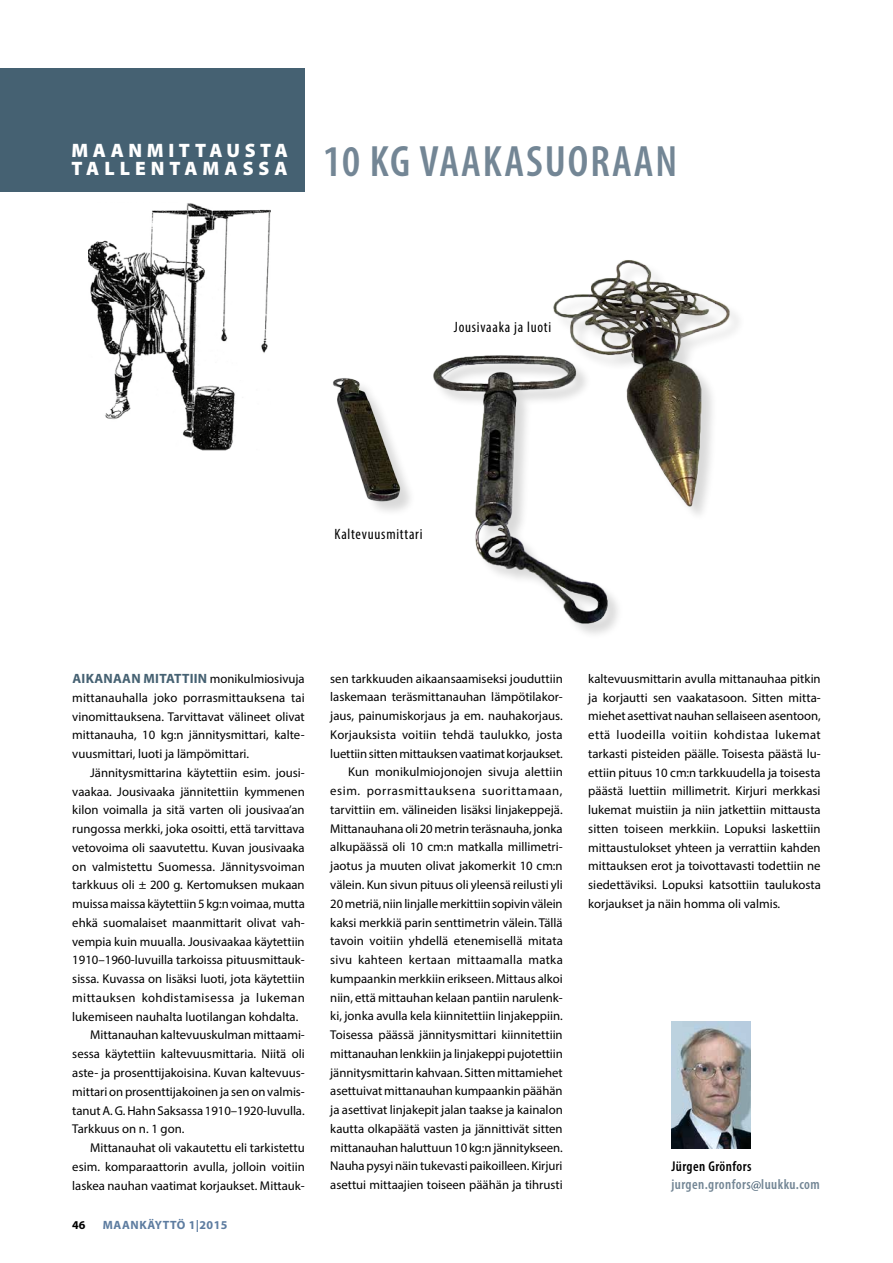
<style>
.page{position:relative;width:893px;height:1263px;background:#fff}
.page>*{position:absolute;margin:0;border:0;box-sizing:border-box;transform-origin:0 0}
.t1{font:600 condensed 44.1px "Myriad Pro";letter-spacing:.045em;color:#738695}
.t2{font:900 19.5px/18px "Myriad Pro";letter-spacing:.24em;color:#fff}
.t3{font:condensed 15px "Myriad Pro";letter-spacing:.05em;color:#000}
.t4{font:600 condensed 14.25px "Myriad Pro";letter-spacing:.03em;color:#738695}
.t5{font:600 condensed 14.25px "Myriad Pro";letter-spacing:.03em;color:#000}
.t6{font:700 13.5px "Myriad Pro";letter-spacing:.02em;color:#456172}
.t7{font:12.75px/18.8px "Myriad Pro";color:#000;text-align:justify}
.t8{font:12.75px "Myriad Pro";letter-spacing:.03em;color:#000}
.t9{font:700 12px "Myriad Pro";letter-spacing:.05em;color:#5d7ca0}
.t10{font:700 12px "Myriad Pro";color:#000}
.s1{font-weight:400;font-size:12.75px;color:#000}
</style>
<div class="page">
<svg style="left:751px;top:1181px;width:10px;height:10px"></svg>
<div style="left:0;top:68px;width:305px;height:124px;background:#456172"></div>
<img style="left:89px;top:203px;width:182px;height:247px">
<img style="left:672px;top:1022px;width:78px;height:126px">
<img style="left:433px;top:260px;width:306px;height:363px">
<img style="left:333px;top:378px;width:77px;height:134px">
<h2 class="t2" style="left:71px;top:142px;width:218px">MAANMITTAUSTA<br>TALLENTAMASSA</h2>
<h1 class="t1" style="left:323px;top:137px;width:356px">10 KG VAAKASUORAAN</h1>
<p class="t3" style="left:454px;top:318px;width:99px">Jousivaaka ja luoti</p>
<p class="t3" style="left:334px;top:525px;width:89px">Kaltevuusmittari</p>
<p class="t6" style="left:72px;top:670px;width:234px">AIKANAAN MITATTIIN <span class="s1">monikulmiosivuja</span></p>
<p class="t7" style="left:72px;top:688px;width:234px">mittanauhalla joko porrasmittauksena tai vinomittauksena. Tarvittavat välineet olivat mittanauha, 10 kg:n jännitysmittari, kalte&shy;vuusmittari, luoti ja lämpömittari.</p>
<p class="t7" style="left:90px;top:763px;width:216px">Jännitysmittarina käytettiin esim. jousi-</p>
<p class="t7" style="left:72px;top:782px;width:234px">vaakaa. Jousivaaka jännitettiin kymmenen</p>
<p class="t7" style="left:72px;top:800px;width:234px">kilon voimalla ja sitä varten oli jousivaa’an</p>
<p class="t7" style="left:72px;top:819px;width:234px">rungossa merkki, joka osoitti, että tarvittava</p>
<p class="t7" style="left:72px;top:838px;width:234px">vetovoima oli saavutettu. Kuvan jousivaaka</p>
<p class="t7" style="left:72px;top:857px;width:234px">on valmistettu Suomessa. Jännitysvoiman</p>
<p class="t7" style="left:72px;top:875px;width:234px">tarkkuus oli ± 200 g. Kertomuksen mukaan</p>
<p class="t7" style="left:72px;top:894px;width:234px">muissa maissa käytettiin 5 kg:n voimaa, mutta</p>
<p class="t7" style="left:72px;top:913px;width:234px">ehkä suomalaiset maanmittarit olivat vah-</p>
<p class="t7" style="left:72px;top:932px;width:234px">vempia kuin muualla. Jousivaakaa käytettiin</p>
<p class="t7" style="left:72px;top:950px;width:234px">1910–1960-luvuilla tarkoissa pituusmittauk-</p>
<p class="t7" style="left:72px;top:969px;width:234px">sissa. Kuvassa on lisäksi luoti, jota käytettiin</p>
<p class="t8" style="left:72px;top:990px;width:234px">mittauksen kohdistamisessa ja lukeman</p>
<p class="t7" style="left:72px;top:1007px;width:228px">lukemiseen nauhalta luotilangan kohdalta.</p>
<p class="t7" style="left:90px;top:1025px;width:216px">Mittanauhan kaltevuuskulman mittaami-</p>
<p class="t7" style="left:72px;top:1044px;width:234px">sessa käytettiin kaltevuusmittaria. Niitä oli</p>
<p class="t7" style="left:72px;top:1063px;width:234px">aste- ja prosenttijakoisina. Kuvan kaltevuus-</p>
<p class="t7" style="left:72px;top:1082px;width:234px">mittari on prosenttijakoinen ja sen on valmis-</p>
<p class="t7" style="left:72px;top:1101px;width:234px">tanut A. G. Hahn Saksassa 1910–1920-luvulla.</p>
<p class="t7" style="left:72px;top:1119px;width:114px">Tarkkuus on n. 1 gon.</p>
<p class="t7" style="left:90px;top:1138px;width:216px">Mittanauhat oli vakautettu eli tarkistettu</p>
<p class="t7" style="left:72px;top:1157px;width:234px">esim. komparaattorin avulla, jolloin voitiin</p>
<p class="t7" style="left:72px;top:1176px;width:234px">laskea nauhan vaatimat korjaukset. Mittauk-</p>
<p class="t10" style="left:72px;top:1217px;width:15px">46</p>
<p class="t9" style="left:103px;top:1217px;width:126px">MAANKÄYTTÖ 1|2015</p>
<p class="t7" style="left:330px;top:669px;width:234px;text-align:right">sen tarkkuuden aikaansaamiseksi jouduttiin laskemaan teräsmittanauhan lämpötilakor&shy;jaus, painumiskorjaus ja em. nauhakorjaus.<br>Korjauksista voitiin tehdä taulukko, josta luettiin sitten mittauksen vaatimat korjaukset.<br>Kun monikulmiojonojen sivuja alettiin esim. porrasmittauksena suorittamaan, tarvittiin em. välineiden lisäksi linjakeppejä.<br>Mittanauhana oli 20 metrin teräsnauha, jonka alkupäässä oli 10 cm:n matkalla millimetri&shy;jaotus ja muuten olivat jakomerkit 10 cm:n välein. Kun sivun pituus oli yleensä reilusti yli 20 metriä, niin linjalle merkittiin sopivin välein kaksi merkkiä parin senttimetrin välein. Tällä tavoin voitiin yhdellä etenemisellä mitata sivu kahteen kertaan mittaamalla matka kumpaankin merkkiin erikseen. Mittaus alkoi niin, että mittauhan kelaan pantiin narulenk&shy;ki, jonka avulla kela kiinnitettiin linjakeppiin.<br>Toisessa päässä jännitysmittari kiinnitettiin mittanauhan lenkkiin ja linjakeppi pujotettiin jännitysmittarin kahvaan. Sitten mittamiehet asettuivat mittanauhan kumpaankin päähän ja asettivat linjakepit jalan taakse ja kainalon kautta olkapäätä vasten ja jännittivät sitten mittanauhan haluttuun 10 kg:n jännitykseen.<br>Nauha pysyi näin tukevasti paikoilleen. Kirjuri asettui mittaajien toiseen päähän ja tihrusti</p>
<p class="t7" style="left:588px;top:669px;width:234px">kaltevuusmittarin avulla mittanauhaa pitkin ja korjautti sen vaakatasoon. Sitten mitta&shy;miehet asettivat nauhan sellaiseen asentoon, että luodeilla voitiin kohdistaa lukemat tarkasti pisteiden päälle. Toisesta päästä lu&shy;ettiin pituus 10 cm:n tarkkuudella ja toisesta päästä luettiin millimetrit. Kirjuri merkkasi lukemat muistiin ja niin jatkettiin mittausta sitten toiseen merkkiin. Lopuksi laskettiin mittaustulokset yhteen ja verrattiin kahden mittauksen erot ja toivottavasti todettiin ne siedettäviksi. Lopuksi katsottiin taulukosta korjaukset ja näin homma oli valmis.</p>
<p class="t5" style="left:671px;top:1158px;width:81px">Jürgen Grönfors</p>
<p class="t4" style="left:671px;top:1177px;width:150px">jurgen.gronfors luukku.com</p>
</div>
